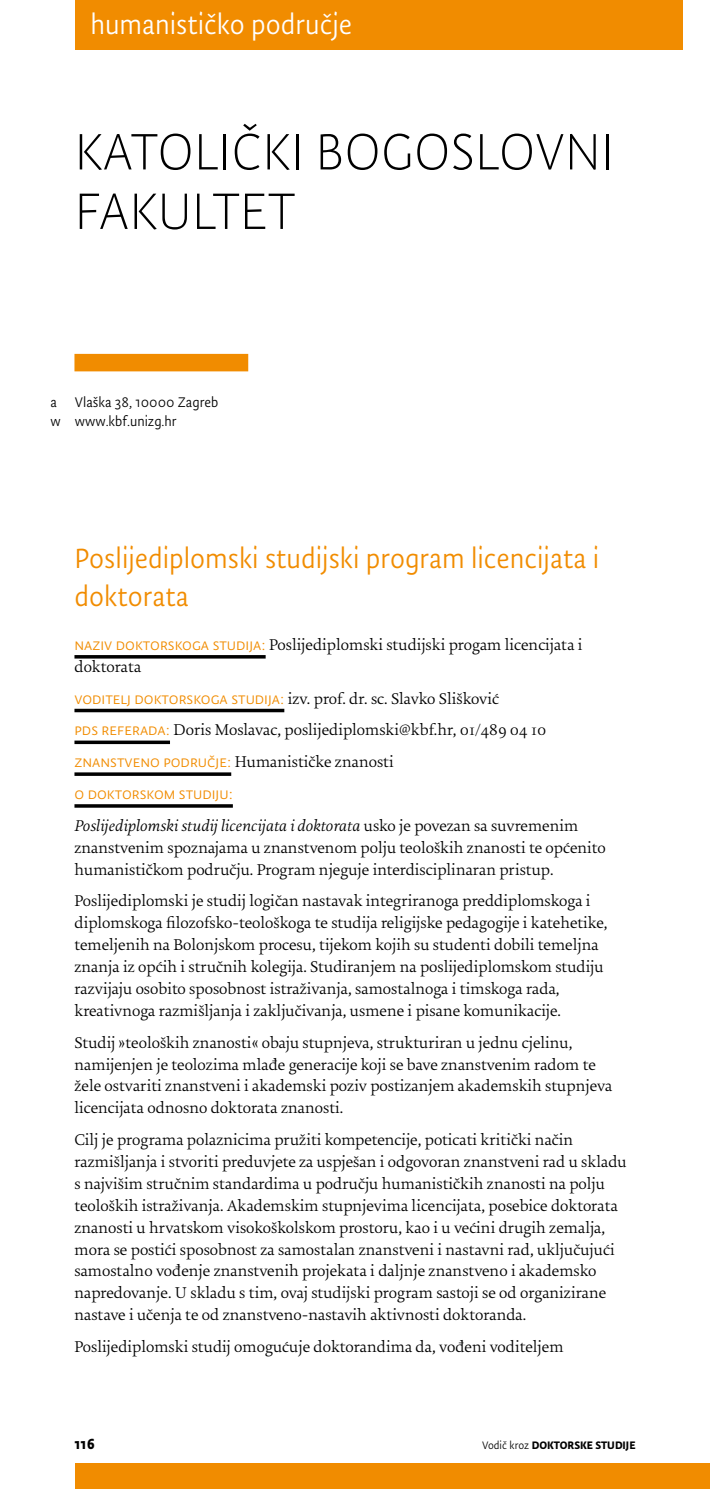
<style>
.page{position:relative;width:710px;height:1489px;background:#fff}
.page>*{position:absolute;margin:0;border:0;box-sizing:border-box;transform-origin:0 0}
.t1{font:300 57.75px/59.5px "Unizg Sans";color:#000}
.t2{font:31.5px/37.8px "Unizg Sans Normal";color:#f18c00}
.t3{font:31.5px "Unizg Sans Normal";color:#fff}
.t4{font:17.5px "Unizg Sans Normal";color:#f18c00}
.t5{font:300 16.62px/21.9px "Uni Zg";color:#000}
.t6{font:700 16.62px "Unizg Sans";color:#000}
.t7{font:15.75px/19.2px "Unizg Sans Normal";color:#000}
.t8{font:700 12.25px "Unizg Sans";color:#000}
.s1{font-family:"Unizg Sans Normal";font-weight:400;font-size:17.5px;color:#f18c00}
.s2{font-style:italic}
.s3{font-family:"Unizg Sans Normal";font-weight:400}
</style>
<div class="page">
<div style="left:75px;top:0;width:607px;height:50px;background:#f18c00"></div>
<div style="left:75px;top:1462px;width:634px;height:26px;background:#f18c00"></div>
<div style="left:74px;top:354px;width:174px;height:17px;background:#f18c00"></div>
<hr style="left:74px;top:655px;width:191px;height:3px;background:#000">
<svg style="left:74px;top:708px;width:210px;height:4px"></svg>
<svg style="left:74px;top:740px;width:96px;height:4px"></svg>
<hr style="left:74px;top:772px;width:157px;height:3px;background:#000">
<hr style="left:74px;top:804px;width:159px;height:3px;background:#000">
<h2 class="t3" style="left:90px;top:7px;width:263px">humanističko područje</h2>
<h1 class="t1" style="left:74px;top:122px;width:541px">KATOLIČKI BOGOSLOVNI<br>FAKULTET</h1>
<p class="t7" style="left:50px;top:392px;width:169px">a Vlaška 38, 10000 Zagreb w www.kbf.unizg.hr</p>
<h2 class="t2" style="left:74px;top:539px;width:526px">Poslijediplomski studijski program licencijata i doktorata</h2>
<p class="t5" style="left:74px;top:634px;width:509px"><span class="s1">Naziv doktorskoga studija:</span> Poslijediplomski studijski progam licencijata i doktorata</p>
<p class="t5" style="left:74px;top:683px;width:473px;line-height:31.8px"><span class="s1">Voditelj doktorskoga studija:</span> izv. prof. dr. sc. Slavko Slišković<br><span class="s1">PDS referada:</span> Doris Moslavac, poslijediplomski@kbf.hr, 01/489 04 10<br><span class="s1">Znanstveno područje:</span> Humanističke znanosti</p>
<p class="t4" style="left:74px;top:783px;width:160px">O doktorskom studiju:</p>
<p class="t5" style="left:74px;top:815px;width:532px"><span class="s2">Poslijediplomski studij licencijata i doktorata</span> usko je povezan sa suvremenim znanstvenim spoznajama u znanstvenom polju teoloških znanosti te općenito humanističkom području. Program njeguje interdisciplinaran pristup.</p>
<p class="t5" style="left:74px;top:891px;width:534px">Poslijediplomski je studij logičan nastavak integriranoga preddiplomskoga i diplomskoga filozofsko-teološkoga te studija religijske pedagogije i katehetike, temeljenih na Bolonjskom procesu, tijekom kojih su studenti dobili temeljna znanja iz općih i stručnih kolegija. Studiranjem na poslijediplomskom studiju razvijaju osobito sposobnost istraživanja, samostalnoga i timskoga rada, kreativnoga razmišljanja i zaključivanja, usmene i pisane komunikacije.</p>
<p class="t5" style="left:74px;top:1032px;width:539px">Studij »teoloških znanosti« obaju stupnjeva, strukturiran u jednu cjelinu, namijenjen je teolozima mlađe generacije koji se bave znanstvenim radom te žele ostvariti znanstveni i akademski poziv postizanjem akademskih stupnjeva licencijata odnosno doktorata znanosti.</p>
<p class="t5" style="left:74px;top:1129px;width:553px">Cilj je programa polaznicima pružiti kompetencije, poticati kritički način razmišljanja i stvoriti preduvjete za uspješan i odgovoran znanstveni rad u skladu s najvišim stručnim standardima u području humanističkih znanosti na polju teoloških istraživanja. Akademskim stupnjevima licencijata, posebice doktorata znanosti u hrvatskom visokoškolskom prostoru, kao i u većini drugih zemalja, mora se postići sposobnost za samostalan znanstveni i nastavni rad, uključujući samostalno vođenje znanstvenih projekata i daljnje znanstveno i akademsko napredovanje. U skladu s tim, ovaj studijski program sastoji se od organizirane nastave i učenja te od znanstveno-nastavih aktivnosti doktoranda.</p>
<p class="t5" style="left:74px;top:1336px;width:490px">Poslijediplomski studij omogućuje doktorandima da, vođeni voditeljem</p>
<p class="t6" style="left:74px;top:1433px;width:22px">116</p>
<p class="t8" style="left:482px;top:1437px;width:155px"><span class="s3">Vodič kroz</span> DOKTORSKE STUDIJE</p>
</div>
